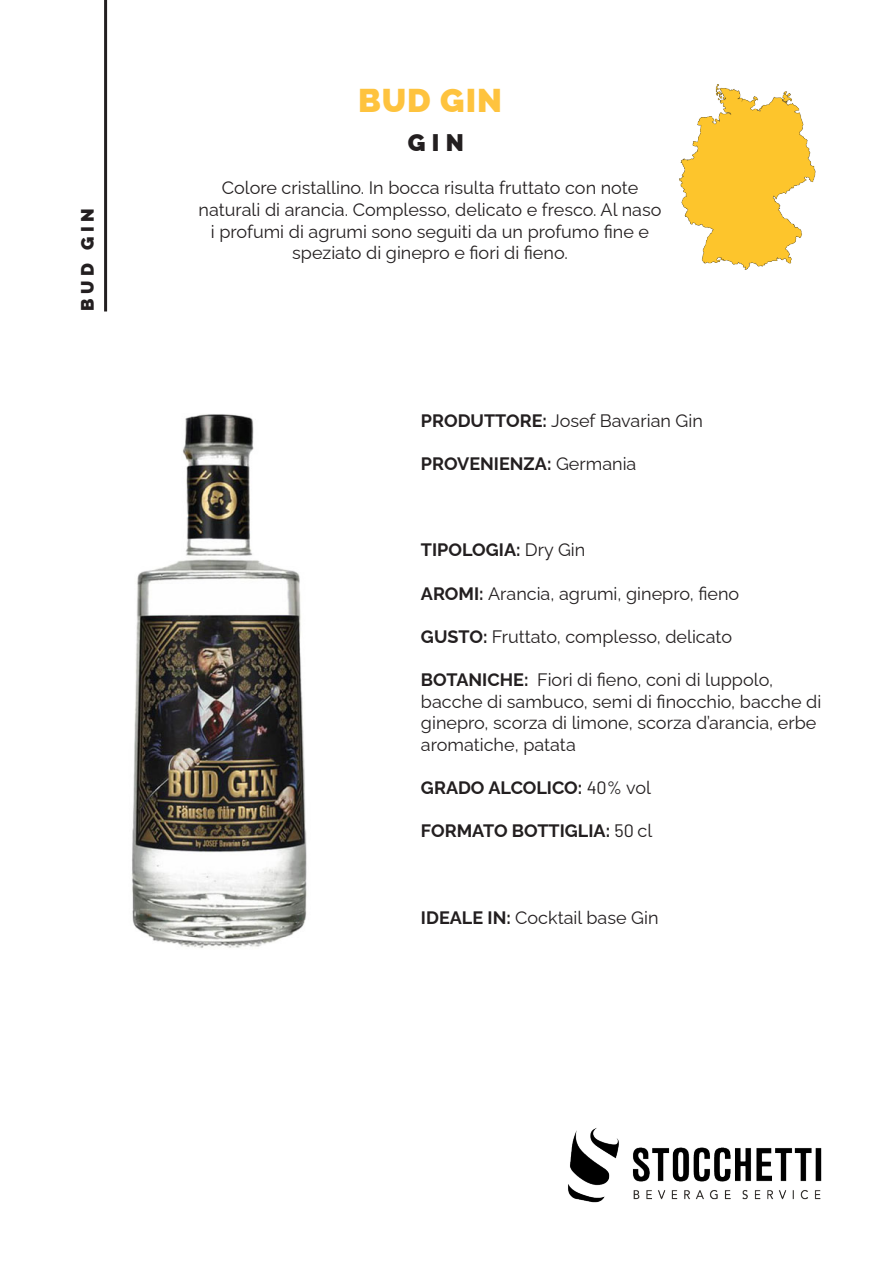
<style>
.page{position:relative;width:893px;height:1263px;background:#fff}
.page>*{position:absolute;margin:0;border:0;box-sizing:border-box;transform-origin:0 0}
.t1{font:900 33px "Raleway";letter-spacing:.03em;color:#fec33e}
.t2{font:900 24px "Raleway";color:#231f20}
.t3{font:18px/21.6px "Raleway";color:#231f20}
.t4{font:700 18px "Raleway";color:#231f20}
.t5{font:900 18px "Raleway";letter-spacing:.26em;color:#231f20}
.s1{font-weight:700}
.s2{font-weight:400}
.s3{font-family:"Barlow";font-weight:400}
</style>
<div class="page">
<img style="left:568px;top:1128px;width:254px;height:75px">
<img style="left:132px;top:414px;width:175px;height:534px">
<img style="left:679px;top:84px;width:137px;height:186px">
<hr style="left:104px;top:0;width:3px;height:311px;background:#231f20">
<p class="t5" style="left:73px;top:311px;width:105px;rotate:-90deg">BUD GIN</p>
<p class="t1" style="left:358px;top:74px;width:146px">BUD GIN</p>
<p class="t2" style="left:408px;top:124px;width:57px">GIN</p>
<p class="t3" style="left:199px;top:175px;width:464px;text-align:center">Colore cristallino. In bocca risulta fruttato con note naturali di arancia. Complesso, delicato e fresco. Al naso i profumi di agrumi sono seguiti da un profumo fine e speziato di ginepro e fiori di fieno.</p>
<p class="t3" style="left:421px;top:408px;width:283px"><span class="s1">PRODUTTORE:</span> Josef Bavarian Gin</p>
<p class="t4" style="left:421px;top:449px;width:217px">PROVENIENZA: <span class="s2">Germania</span></p>
<p class="t4" style="left:421px;top:536px;width:166px">TIPOLOGIA: <span class="s2">Dry Gin</span></p>
<p class="t3" style="left:421px;top:580px;width:320px"><span class="s1">AROMI:</span> Arancia, agrumi, ginepro, fieno</p>
<p class="t3" style="left:421px;top:624px;width:313px"><span class="s1">GUSTO:</span> Fruttato, complesso, delicato</p>
<p class="t3" style="left:421px;top:667px;width:402px"><span class="s1">BOTANICHE:</span> Fiori di fieno, coni di luppolo, bacche di sambuco, semi di finocchio, bacche di ginepro, scorza di limone, scorza d’arancia, erbe aromatiche, patata</p>
<p class="t4" style="left:421px;top:773px;width:232px">GRADO ALCOLICO: <span class="s3">40%</span> <span class="s2">vol</span></p>
<p class="t4" style="left:421px;top:816px;width:233px">FORMATO BOTTIGLIA: <span class="s3">50</span> <span class="s2">cl</span></p>
<p class="t3" style="left:421px;top:904px;width:239px"><span class="s1">IDEALE IN:</span> Cocktail base Gin</p>
</div>
